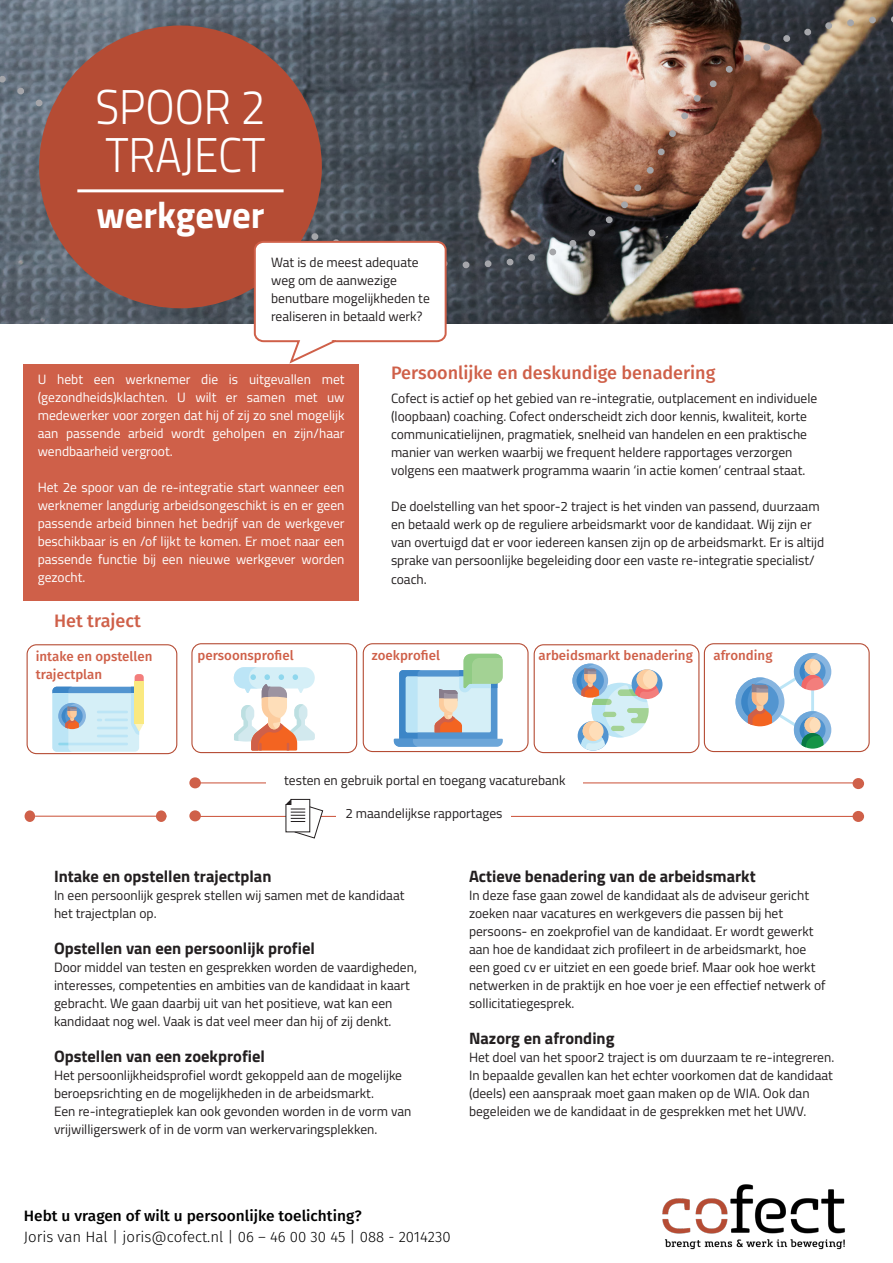
<style>
.page{position:relative;width:893px;height:1263px;background:#fff}
.page>*{position:absolute;margin:0;border:0;box-sizing:border-box;transform-origin:0 0}
.t1{font:300 48.75px/48px "Titillium Web";color:#fff;scale:.9 1}
.t2{font:700 37.5px "Titillium Web";color:#fff}
.kopjes_beweegkracht{font:500 18px "Fira Sans";color:#cf6049}
.tussenkopjes_zwart{font:700 16.5px "Titillium Web";color:#231f20}
.t3{font:300 15px "Fira Sans";color:#000}
.t4{font:500 15px "Fira Sans";color:#000}
.t5{font:13.5px/18px "Titillium Web";color:#231f20}
.basistekst_wit{font:13.5px/18px "Titillium Web";color:#fff;text-align:justify}
.kopjes_beweegkracht-2{font:500 13.35px/17.7px "Fira Sans";color:#cf6049}
</style>
<div class="page">
<img style="left:0;top:269px;width:893px;height:54px">
<img style="left:0;top:0;width:893px;height:269px">
<div style="left:39px;top:26px;width:283px;height:282px;background:#b54c34;border-radius:50%"></div>
<hr style="left:77px;top:189px;width:207px;height:3px;background:#fff">
<img style="left:662px;top:1184px;width:183px;height:66px">
<div style="left:23px;top:365px;width:336px;height:236px;background:#cf6049"></div>
<hr style="left:35px;top:816px;width:132px;height:1px;background:#cf6049">
<div style="left:25px;top:810px;width:10px;height:12px;background:#cf6049;border-radius:50%"></div>
<div style="left:156px;top:810px;width:10px;height:12px;background:#cf6049;border-radius:50%"></div>
<hr style="left:193px;top:816px;width:662px;height:1px;background:#cf6049">
<div style="left:853px;top:811px;width:11px;height:11px;background:#cf6049;border-radius:50%"></div>
<hr style="left:192px;top:782px;width:664px;height:1px;background:#cf6049">
<div style="left:266px;top:770px;width:317px;height:24px;background:#fff"></div>
<div style="left:337px;top:803px;width:174px;height:28px;background:#fff"></div>
<div style="left:27px;top:644px;width:150px;height:110px;border:1px solid #b54c34;border-radius:9px"></div>
<div style="left:363px;top:643px;width:166px;height:109px;border:1px solid #b54c34;border-radius:9px"></div>
<div style="left:191px;top:643px;width:166px;height:110px;border:1px solid #b54c34;border-radius:9px"></div>
<div style="left:534px;top:644px;width:165px;height:109px;border:1px solid #b54c34;border-radius:9px"></div>
<div style="left:704px;top:643px;width:166px;height:109px;border:1px solid #b54c34;border-radius:9px"></div>
<svg style="left:253px;top:240px;width:195px;height:125px"></svg>
<svg style="left:285px;top:798px;width:38px;height:40px"></svg>
<svg style="left:234px;top:667px;width:81px;height:83px"></svg>
<svg style="left:735px;top:653px;width:96px;height:96px"></svg>
<svg style="left:394px;top:654px;width:109px;height:93px"></svg>
<svg style="left:52px;top:674px;width:92px;height:78px"></svg>
<svg style="left:572px;top:663px;width:90px;height:87px"></svg>
<div style="left:853px;top:778px;width:11px;height:11px;background:#cf6049;border-radius:50%"></div>
<div style="left:189px;top:777px;width:12px;height:11px;background:#cf6049;border-radius:50%"></div>
<div style="left:189px;top:810px;width:12px;height:11px;background:#cf6049;border-radius:50%"></div>
<h1 class="t1" style="left:95px;top:81px;width:191px">SPOOR 2<br>TRAJECT</h1>
<h2 class="t2" style="left:96px;top:186px;width:170px">werkgever</h2>
<p class="t5" style="left:271px;top:253px;width:160px">Wat is de meest adequate weg om de aanwezige benutbare mogelijkheden te realiseren in betaald werk?</p>
<p class="basistekst_wit" style="left:38px;top:370px;width:308px">U hebt een werknemer die is uitgevallen met (gezondheids)klachten. U wilt er samen met uw medewerker voor zorgen dat hij of zij zo snel mogelijk aan passende arbeid wordt geholpen en zijn/haar wendbaarheid vergroot.</p>
<p class="basistekst_wit" style="left:38px;top:478px;width:308px">Het 2e spoor van de re-integratie start wanneer een werknemer langdurig arbeidsongeschikt is en er geen passende arbeid binnen het bedrijf van de werkgever beschikbaar is en /of lijkt te komen. Er moet naar een passende functie bij een nieuwe werkgever worden gezocht.</p>
<p class="kopjes_beweegkracht" style="left:54px;top:608px;width:88px">Het traject</p>
<p class="kopjes_beweegkracht" style="left:391px;top:360px;width:326px">Persoonlijke en deskundige benadering</p>
<p class="t5" style="left:391px;top:388px;width:428px">Cofect is actief op het gebied van re-integratie, outplacement en individuele (loopbaan) coaching. Cofect onderscheidt zich door kennis, kwaliteit, korte communicatielijnen, pragmatiek, snelheid van handelen en een praktische manier van werken waarbij we frequent heldere rapportages verzorgen volgens een maatwerk programma waarin ‘in actie komen’ centraal staat.</p>
<p class="t5" style="left:391px;top:496px;width:435px">De doelstelling van het spoor-2 traject is het vinden van passend, duurzaam en betaald werk op de reguliere arbeidsmarkt voor de kandidaat. Wij zijn er van overtuigd dat er voor iedereen kansen zijn op de arbeidsmarkt. Er is altijd sprake van persoonlijke begeleiding door een vaste re-integratie specialist/</p>
<p class="t5" style="left:391px;top:570px;width:37px">coach.</p>
<p class="kopjes_beweegkracht-2" style="left:36px;top:648px;width:118px">intake en opstellen trajectplan</p>
<p class="kopjes_beweegkracht-2" style="left:198px;top:647px;width:98px">persoonsprofiel</p>
<p class="kopjes_beweegkracht-2" style="left:372px;top:647px;width:70px">zoekprofiel</p>
<p class="kopjes_beweegkracht-2" style="left:538px;top:647px;width:156px">arbeidsmarkt benadering</p>
<p class="kopjes_beweegkracht-2" style="left:713px;top:647px;width:61px">afronding</p>
<p class="t5" style="left:284px;top:771px;width:283px">testen en gebruik portal en toegang vacaturebank</p>
<p class="t5" style="left:345px;top:804px;width:159px">2 maandelijkse rapportages</p>
<p class="tussenkopjes_zwart" style="left:54px;top:863px;width:219px">Intake en opstellen trajectplan</p>
<p class="t5" style="left:54px;top:885px;width:352px">In een persoonlijk gesprek stellen wij samen met de kandidaat het trajectplan op.</p>
<p class="tussenkopjes_zwart" style="left:54px;top:935px;width:262px">Opstellen van een persoonlijk profiel</p>
<p class="t5" style="left:54px;top:957px;width:365px">Door middel van testen en gesprekken worden de vaardigheden, interesses, competenties en ambities van de kandidaat in kaart gebracht. We gaan daarbij uit van het positieve, wat kan een kandidaat nog wel. Vaak is dat veel meer dan hij of zij denkt.</p>
<p class="tussenkopjes_zwart" style="left:54px;top:1043px;width:213px">Opstellen van een zoekprofiel</p>
<p class="t5" style="left:54px;top:1065px;width:350px">Het persoonlijkheidsprofiel wordt gekoppeld aan de mogelijke beroepsrichting en de mogelijkheden in de arbeidsmarkt.</p>
<p class="t5" style="left:54px;top:1101px;width:359px">Een re-integratieplek kan ook gevonden worden in de vorm van vrijwilligerswerk of in de vorm van werkervaringsplekken.</p>
<p class="tussenkopjes_zwart" style="left:469px;top:863px;width:288px">Actieve benadering van de arbeidsmarkt</p>
<p class="t5" style="left:469px;top:885px;width:358px">In deze fase gaan zowel de kandidaat als de adviseur gericht zoeken naar vacatures en werkgevers die passen bij het persoons- en zoekprofiel van de kandidaat. Er wordt gewerkt aan hoe de kandidaat zich profileert in de arbeidsmarkt, hoe een goed cv er uitziet en een goede brief. Maar ook hoe werkt netwerken in de praktijk en hoe voer je een effectief netwerk of sollicitatiegesprek.</p>
<p class="tussenkopjes_zwart" style="left:469px;top:1025px;width:147px">Nazorg en afronding</p>
<p class="t5" style="left:469px;top:1047px;width:367px">Het doel van het spoor2 traject is om duurzaam te re-integreren.<br>In bepaalde gevallen kan het echter voorkomen dat de kandidaat (deels) een aanspraak moet gaan maken op de WIA. Ook dan begeleiden we de kandidaat in de gesprekken met het UWV.</p>
<p class="t4" style="left:24px;top:1205px;width:339px">Hebt u vragen of wilt u persoonlijke toelichting?</p>
<p class="t3" style="left:24px;top:1226px;width:428px">Joris van Hal | joris@cofect.nl | 06 – 46 00 30 45 | 088 - 2014230</p>
</div>
